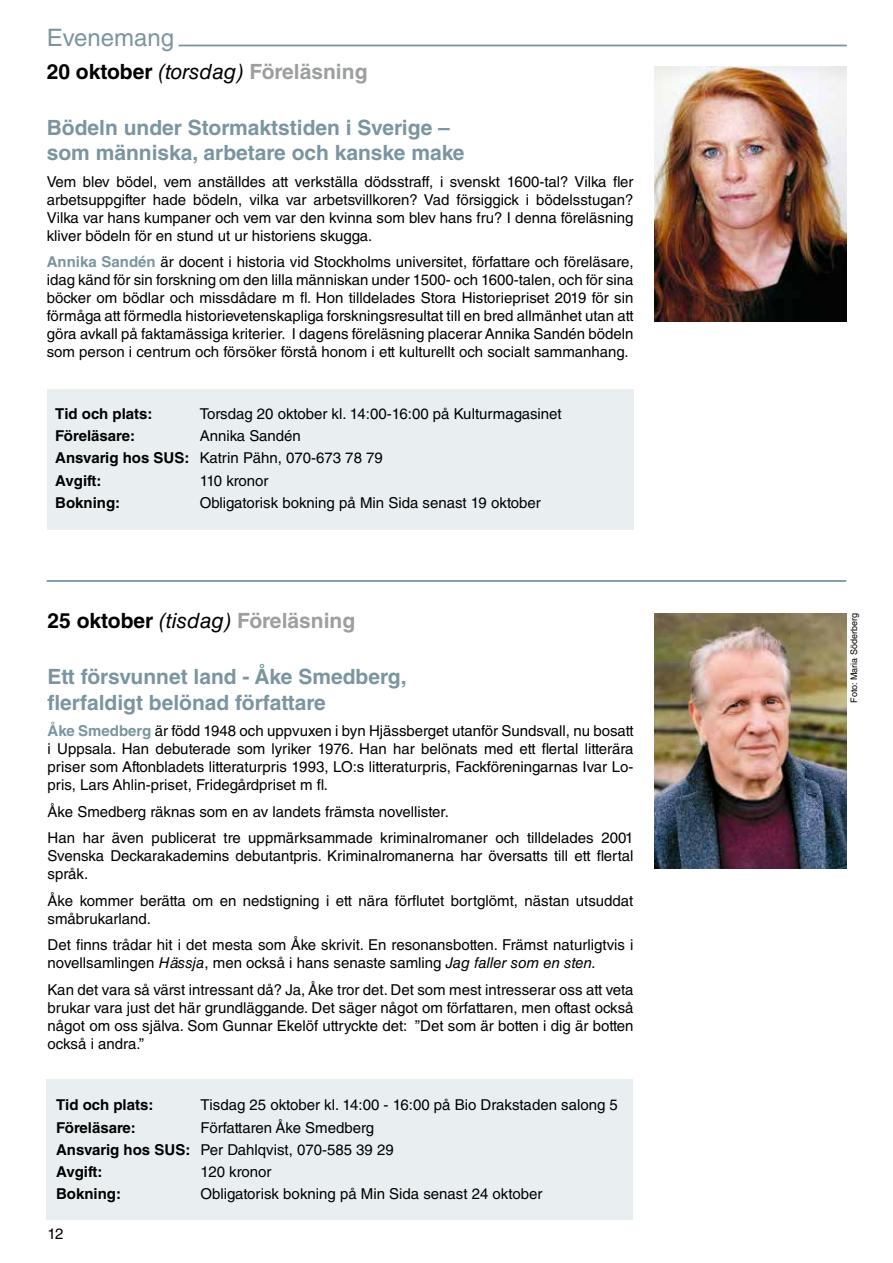
<style>
.page{position:relative;width:893px;height:1263px;background:#fff}
.page>*{position:absolute;margin:0;border:0;box-sizing:border-box;transform-origin:0 0}
.t1{font:24px "Helvetica LT Std";color:#7b95a0}
.t2{font:700 21px/25.2px "Helvetica LT Std";color:#7b95a0}
.t3{font:700 21px "Helvetica LT Std";color:#9d9e9e}
.t4{font:15px/18px "Helvetica LT Std";color:#000}
.t5{font:700 15px "Helvetica LT Std";color:#000}
.t6{font:9px "Helvetica LT Std";color:#000}
.s1{color:#000}
.s2{font-weight:400;font-style:italic;color:#000}
.s3{font-weight:700;color:#7b95a0}
.s4{font-weight:700}
.s5{font-style:italic}
</style>
<div class="page">
<div style="left:46px;top:1080px;width:587px;height:140px;background:#e9eff1"></div>
<div style="left:47px;top:389px;width:587px;height:140px;background:#e9eff1"></div>
<hr style="left:179px;top:45px;width:668px;height:1px;background:#7b95a0">
<hr style="left:47px;top:580px;width:799px;height:2px;background:#7b95a0">
<img style="left:655px;top:66px;width:191px;height:255px">
<img style="left:655px;top:613px;width:191px;height:255px">
<h1 class="t1" style="left:47px;top:24px;width:129px">Evenemang</h1>
<h2 class="t3" style="left:47px;top:59px;width:322px"><span class="s1">20 oktober</span> <span class="s2">(torsdag)</span> Föreläsning</h2>
<h2 class="t2" style="left:47px;top:115px;width:419px">Bödeln under Stormaktstiden i Sverige – som människa, arbetare och kanske make</h2>
<p class="t4" style="left:47px;top:173px;width:588px;text-align:justify">Vem blev bödel, vem anställdes att verkställa dödsstraff, i svenskt 1600-tal? Vilka fler arbetsuppgifter hade bödeln, vilka var arbetsvillkoren? Vad försiggick i bödelsstugan?<br>Vilka var hans kumpaner och vem var den kvinna som blev hans fru? I denna föreläsning kliver bödeln för en stund ut ur historiens skugga.</p>
<p class="t4" style="left:47px;top:253px;width:588px;text-align:justify"><span class="s3">Annika Sandén</span> är docent i historia vid Stockholms universitet, författare och föreläsare, idag känd för sin forskning om den lilla människan under 1500- och 1600-talen, och för sina böcker om bödlar och missdådare m fl. Hon tilldelades Stora Historiepriset 2019 för sin förmåga att förmedla historievetenskapliga forskningsresultat till en bred allmänhet utan att göra avkall på faktamässiga kriterier. I dagens föreläsning placerar Annika Sandén bödeln som person i centrum och försöker förstå honom i ett kulturellt och socialt sammanhang.</p>
<p class="t5" style="left:55px;top:404px;width:99px">Tid och plats:</p>
<p class="t4" style="left:200px;top:405px;width:363px">Torsdag 20 oktober kl. 14:00-16:00 på Kulturmagasinet</p>
<p class="t5" style="left:55px;top:427px;width:81px">Föreläsare:</p>
<p class="t4" style="left:55px;top:425px;width:329px;line-height:22.2px;text-indent:144px">Annika Sandén<br><span class="s4">Ansvarig hos SUS:</span> Katrin Pähn, 070-673 78 79<br><span class="s4">Avgift:</span></p>
<p class="t4" style="left:200px;top:471px;width:70px">110 kronor</p>
<p class="t5" style="left:55px;top:493px;width:66px">Bokning:</p>
<p class="t4" style="left:200px;top:494px;width:343px">Obligatorisk bokning på Min Sida senast 19 oktober</p>
<h2 class="t3" style="left:48px;top:608px;width:309px"><span class="s1">25 oktober</span> <span class="s2">(tisdag)</span> Föreläsning</h2>
<h2 class="t2" style="left:48px;top:664px;width:360px">Ett försvunnet land - Åke Smedberg, flerfaldigt belönad författare</h2>
<p class="t4" style="left:48px;top:722px;width:587px;text-align:justify"><span class="s3">Åke Smedberg</span> är född 1948 och uppvuxen i byn Hjässberget utanför Sundsvall, nu bosatt i Uppsala. Han debuterade som lyriker 1976. Han har belönats med ett flertal litterära priser som Aftonbladets litteraturpris 1993, LO:s litteraturpris, Fackföreningarnas Ivar Lo&shy;pris, Lars Ahlin-priset, Fridegårdpriset m fl.</p>
<p class="t4" style="left:48px;top:798px;width:587px;line-height:26.5px">Åke Smedberg räknas som en av landets främsta novellister.<br>Han har även publicerat tre uppmärksammade kriminalromaner och tilldelades 2001</p>
<p class="t4" style="left:48px;top:847px;width:587px">Svenska Deckarakademins debutantpris. Kriminalromanerna har översatts till ett flertal språk.</p>
<p class="t4" style="left:48px;top:891px;width:587px">Åke kommer berätta om en nedstigning i ett nära förflutet bortglömt, nästan utsuddat småbrukarland.</p>
<p class="t4" style="left:48px;top:936px;width:587px">Det finns trådar hit i det mesta som Åke skrivit. En resonansbotten. Främst naturligtvis i novellsamlingen <span class="s5">Hässja</span>, men också i hans senaste samling <span class="s5">Jag faller som en sten.</span></p>
<p class="t4" style="left:48px;top:980px;width:587px;text-align:justify">Kan det vara så värst intressant då? Ja, Åke tror det. Det som mest intresserar oss att veta brukar vara just det här grundläggande. Det säger något om författaren, men oftast också något om oss själva. Som Gunnar Ekelöf uttryckte det: ”Det som är botten i dig är botten också i andra.”</p>
<p class="t5" style="left:56px;top:1096px;width:99px">Tid och plats:</p>
<p class="t4" style="left:201px;top:1096px;width:419px">Tisdag 25 oktober kl. 14:00 - 16:00 på Bio Drakstaden salong 5</p>
<p class="t5" style="left:56px;top:1118px;width:81px">Föreläsare:</p>
<p class="t4" style="left:56px;top:1116px;width:339px;line-height:22.2px;text-indent:144px">Författaren Åke Smedberg<br><span class="s4">Ansvarig hos SUS:</span> Per Dahlqvist, 070-585 39 29<br><span class="s4">Avgift:</span></p>
<p class="t4" style="left:201px;top:1163px;width:72px">120 kronor</p>
<p class="t5" style="left:56px;top:1185px;width:66px">Bokning:</p>
<p class="t4" style="left:201px;top:1185px;width:343px">Obligatorisk bokning på Min Sida senast 24 oktober</p>
<p class="t4" style="left:47px;top:1224px;width:18px">12</p>
<p class="t6" style="left:849px;top:702px;width:91px;rotate:-90deg">Foto: Maria Söderberg</p>
</div>
